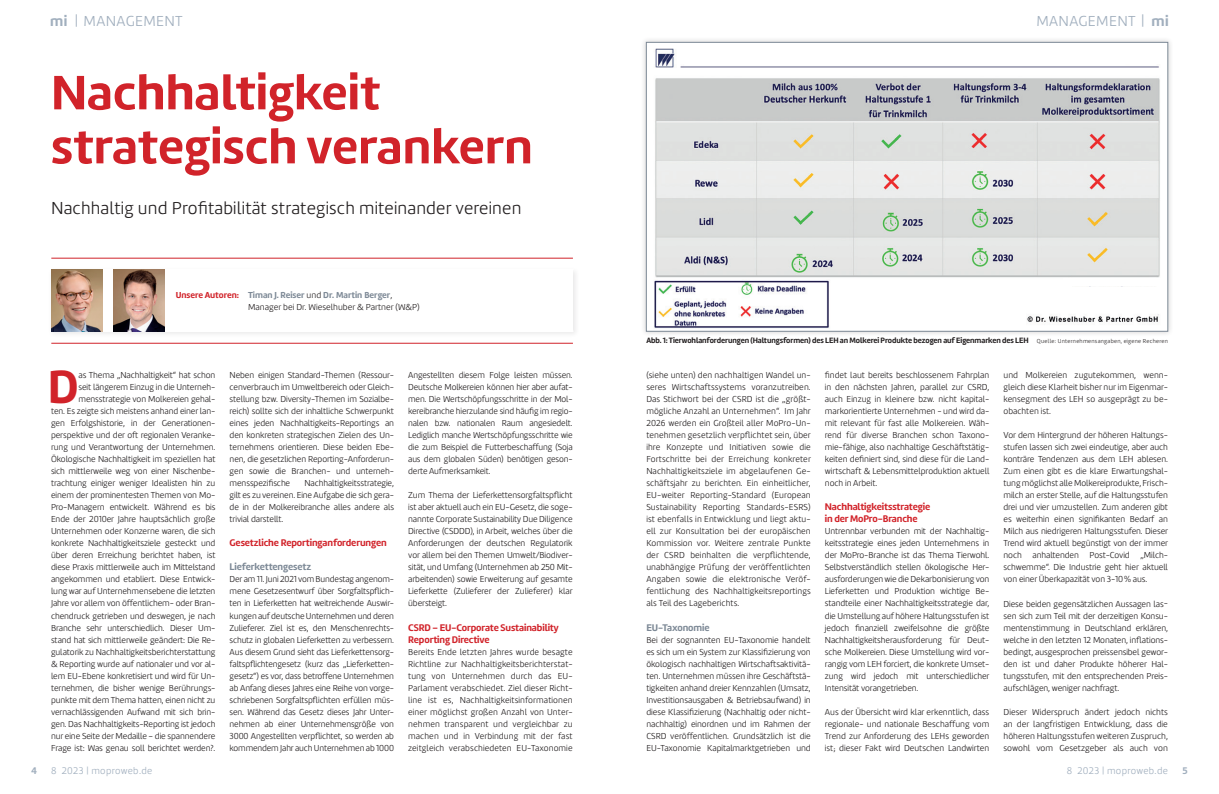
<style>
.page{position:relative;width:1219px;height:794px;background:#fff}
.page>*{position:absolute;margin:0;border:0;box-sizing:border-box;transform-origin:0 0}
.t1{font:700 50px/54px "Marine";letter-spacing:.005em;color:#d1232a}
.t2{font:700 48.6px "Marine";color:#d1232a}
.t3{font:300 18px "Marine";letter-spacing:.01em;color:#231f20}
.t4{font:300 15px "Marine";letter-spacing:.02em;color:#a1afbe}
.t5{font:700 10px/12px "Marine";letter-spacing:-.01em;color:#d1232a}
.t6{font:300 10px "Marine";letter-spacing:.03em;color:#a1afbe}
.t7{font:700 10px "Marine";letter-spacing:-.01em;color:#7d8996}
.t8{font:700 10px "Marine";color:#a1afbe}
.t9{font:300 9px/12px "Marine";letter-spacing:-.01em;color:#231f20;text-align:justify}
.t10{font:700 8px "Marine";letter-spacing:-.01em;color:#231f20}
.s1{font-weight:700}
.s2{font-size:16.6px}
.s3{font-weight:700;color:#d1232a}
.s4{font-weight:700;color:#7d8996}
.s5{font-size:10.6px}
.s6{font-weight:300;font-size:6px}
</style>
<div class="page">
<img style="left:51px;top:269px;width:51px;height:62px">
<img style="left:113px;top:269px;width:51px;height:62px">
<hr style="left:51px;top:258px;width:522px;height:1px;background:#d1232a">
<hr style="left:51px;top:343px;width:522px;height:1px;background:#d1232a">
<div style="left:641px;top:37px;width:532px;height:300px;background:#231f20;opacity:.2"></div>
<img style="left:648px;top:44px;width:518px;height:285px">
<div style="left:646px;top:42px;width:522px;height:289px;border:1px solid #7d8996"></div>
<div style="left:1063px;top:279px;width:99px;height:7px;background:#fff"></div>
<h3 class="t4" style="left:50px;top:12px;width:134px"><span class="s1">mi</span> <span class="s2">|</span> MANAGEMENT</h3>
<h1 class="t1" style="left:51px;top:65px;width:483px">Nachhaltigkeit strategisch verankern</h1>
<h3 class="t3" style="left:51px;top:197px;width:472px">Nachhaltig und Profitabilität strategisch miteinander vereinen</h3>
<p class="t9" style="left:248px;top:288px;width:173px;text-indent:-72px"><span class="s3">Unsere Autoren:</span> <span class="s4">Timan J. Reiser</span> und <span class="s4">Dr. Martin Berger</span>,<br>Manager bei Dr. Wieselhuber &amp; Partner (W&amp;P)</p>
<h2 class="t2" style="left:48px;top:354px;width:33px">D</h2>
<p class="t9" style="left:51px;top:368px;width:166px;text-align:right">as Thema „Nachhaltigkeit“ hat schon<br>seit längerem Einzug in die Unterneh&shy;mensstrategie von Molkereien gehal-<br>ten. Es zeigte sich meistens anhand einer lan&shy;gen Erfolgshistorie, in der Generationen&shy;perspektive und der oft regionalen Veranke&shy;rung und Verantwortung der Unternehmen.<br>Ökologische Nachhaltigkeit im speziellen hat sich mittlerweile weg von einer Nischenbe&shy;trachtung einiger weniger Idealisten hin zu einem der prominentesten Themen von Mo-Pro-Managern entwickelt. Während es bis Ende der 2010er Jahre hauptsächlich große Unternehmen oder Konzerne waren, die sich konkrete Nachhaltigkeitsziele gesteckt und über deren Erreichung berichtet haben, ist diese Praxis mittlerweile auch im Mittelstand angekommen und etabliert. Diese Entwick&shy;lung war auf Unternehmensebene die letzten Jahre vor allem von öffentlichem- oder Bran&shy;chendruck getrieben und deswegen, je nach Branche sehr unterschiedlich. Dieser Um&shy;stand hat sich mittlerweile geändert: Die Re&shy;gulatorik zu Nachhaltigkeitsberichterstattung &amp; Reporting wurde auf nationaler und vor al&shy;lem EU-Ebene konkretisiert und wird für Un&shy;ternehmen, die bisher wenige Berührungs&shy;punkte mit dem Thema hatten, einen nicht zu vernachlässigenden Aufwand mit sich brin&shy;gen. Das Nachhaltigkeits-Reporting ist jedoch nur eine Seite der Medaille – die spannendere Frage ist: Was genau soll berichtet werden?.</p>
<p class="t9" style="left:230px;top:368px;width:166px">Neben einigen Standard-Themen (Ressour&shy;cenverbrauch im Umweltbereich oder Gleich&shy;stellung bzw. Diversity-Themen im Sozialbe&shy;reich) sollte sich der inhaltliche Schwerpunkt eines jeden Nachhaltigkeits-Reportings an den konkreten strategischen Zielen des Un&shy;ternehmens orientieren. Diese beiden Ebe&shy;nen, die gesetzlichen Reporting-Anforderun&shy;gen sowie die Branchen- und unterneh&shy;mensspezifische</p>
<p class="t9" style="left:230px;top:477px;width:166px;text-indent:75px">Nachhaltigkeitsstrategie, gilt es zu vereinen. Eine Aufgabe die sich gera&shy;de in der Molkereibranche alles andere als trivial darstellt.</p>
<p class="t5" style="left:230px;top:537px;width:159px">Gesetzliche Reportinganforderungen</p>
<p class="t7" style="left:230px;top:560px;width:83px">Lieferkettengesetz</p>
<p class="t9" style="left:230px;top:573px;width:166px">Der am 11. Juni 2021 vom Bundestag angenom&shy;mene Gesetzesentwurf über Sorgfaltspflich&shy;ten in Lieferketten hat weitreichende Auswir&shy;kungen auf deutsche Unternehmen und deren Zulieferer. Ziel ist es, den Menschenrechts&shy;schutz in globalen Lieferketten zu verbessern.<br>Aus diesem Grund sieht das Lieferkettensorg&shy;faltspflichtengesetz (kurz das „Lieferketten&shy;gesetz“) es vor, dass betroffene Unternehmen ab Anfang dieses Jahres eine Reihe von vorge&shy;schriebenen Sorgfaltspflichten erfüllen müs&shy;sen. Während das Gesetz dieses Jahr Unter&shy;nehmen ab einer Unternehmensgröße von 3000 Angestellten verpflichtet, so werden ab kommendem Jahr auch Unternehmen ab 1000</p>
<p class="t8" style="left:31px;top:764px;width:8px">4</p>
<p class="t6" style="left:51px;top:764px;width:103px">8 2023 <span class="s5">|</span> moproweb.de</p>
<p class="t9" style="left:408px;top:368px;width:166px">Angestellten diesem Folge leisten müssen.<br>Deutsche Molkereien können hier aber aufat&shy;men. Die Wertschöpfungsschritte in der Mol&shy;kereibranche hierzulande sind häufig im regio&shy;nalen bzw. nationalen Raum angesiedelt.<br>Lediglich manche Wertschöpfungsschritte wie die zum Beispiel die Futterbeschaffung (Soja aus dem globalen Süden) benötigen geson&shy;derte Aufmerksamkeit.</p>
<p class="t9" style="left:408px;top:489px;width:166px">Zum Thema der Lieferkettensorgfaltspflicht ist aber aktuell auch ein EU-Gesetz, die soge&shy;nannte Corporate Sustainability Due Diligence Directive (CSDDD), in Arbeit, welches über die Anforderungen der deutschen Regulatorik vor allem bei den Themen Umwelt/Biodiver&shy;sität, und Umfang (Unternehmen ab 250 Mit&shy;arbeitenden) sowie Erweiterung auf gesamte Lieferkette (Zulieferer der Zulieferer) klar übersteigt.</p>
<p class="t5" style="left:408px;top:621px;width:152px">CSRD – EU-Corporate Sustainability<br>Reporting Directive</p>
<p class="t9" style="left:408px;top:645px;width:166px">Bereits Ende letzten Jahres wurde besagte Richtline zur Nachhaltigkeitsberichterstat&shy;tung von Unternehmen durch das EU-Parlament verabschiedet. Ziel dieser Richt&shy;line ist es, Nachhaltigkeitsinformationen einer möglichst großen Anzahl von Unter&shy;nehmen transparent und vergleichbar zu machen und in Verbindung mit der fast zeitgleich verabschiedeten EU-Taxonomie</p>
<h3 class="t4" style="left:1036px;top:12px;width:134px">MANAGEMENT <span class="s2">|</span> <span class="s1">mi</span></h3>
<p class="t10" style="left:646px;top:335px;width:523px">Abb. 1: Tierwohlanforderungen (Haltungsformen) des LEH an Molkerei Produkte bezogen auf Eigenmarken des LEH <span class="s6">Quelle: Unternehmensangaben, eigene Recheren</span></p>
<p class="t9" style="left:646px;top:368px;width:166px">(siehe unten) den nachhaltigen Wandel un&shy;seres Wirtschaftssystems voranzutreiben.<br>Das Stichwort bei der CSRD ist die „größt&shy;mögliche Anzahl an Unternehmen“. Im Jahr 2026 werden ein Großteil aller MoPro-Un&shy;tenehmen gesetzlich verpflichtet sein, über ihre Konzepte und Initiativen sowie die Fortschritte bei der Erreichung konkreter Nachhaltigkeitsziele im abgelaufenen Ge&shy;schäftsjahr zu berichten. Ein einheitlicher, EU-weiter Reporting-Standard (European Sustainability Reporting Standards-ESRS) ist ebenfalls in Entwicklung und liegt aktu&shy;ell zur Konsultation bei der europäischen Kommission vor. Weitere zentrale Punkte der CSRD beinhalten die verpflichtende, unabhängige Prüfung der veröffentlichten Angaben sowie die elektronische Veröf&shy;fentlichung des Nachhaltigkeitsreportings als Teil des Lageberichts.</p>
<p class="t7" style="left:646px;top:620px;width:65px">EU-Taxonomie</p>
<p class="t9" style="left:646px;top:633px;width:166px">Bei der sognannten EU-Taxonomie handelt es sich um ein System zur Klassifizierung von ökologisch nachhaltigen Wirtschaftsaktivitä&shy;ten. Unternehmen müssen ihre Geschäftstä&shy;tigkeiten anhand dreier Kennzahlen (Umsatz, Investitionsausgaben &amp; Betriebsaufwand) in diese Klassifizierung (Nachhaltig oder nicht&shy;nachhaltig) einordnen und im Rahmen der CSRD veröffentlichen. Grundsätzlich ist die EU-Taxonomie Kapitalmarktgetrieben und</p>
<p class="t9" style="left:825px;top:368px;width:166px">findet laut bereits beschlossenem Fahrplan in den nächsten Jahren, parallel zur CSRD, auch Einzug in kleinere bzw. nicht kapital&shy;markorientierte Unternehmen - und wird da&shy;mit relevant für fast alle Molkereien. Wäh&shy;rend für diverse Branchen schon Taxono&shy;mie-fähige, also nachhaltige Geschäftstätig&shy;keiten definiert sind, sind diese für die Land&shy;wirtschaft &amp; Lebensmittelproduktion aktuell noch in Arbeit.</p>
<p class="t5" style="left:825px;top:500px;width:107px">Nachhaltigkeitsstrategie in der MoPro-Branche</p>
<p class="t9" style="left:825px;top:525px;width:166px">Untrennbar verbunden mit der Nachhaltig&shy;keitsstrategie eines jeden Unternehmens in der MoPro-Branche ist das Thema Tierwohl.<br>Selbstverständlich stellen ökologische Her&shy;ausforderungen wie die Dekarbonisierung von Lieferketten und Produktion wichtige Be&shy;standteile einer Nachhaltigkeitsstrategie dar, die Umstellung auf höhere Haltungsstufen ist jedoch finanziell zweifelsohne die größte Nachhaltigkeitsherausforderung für Deut&shy;sche Molkereien. Diese Umstellung wird vor&shy;rangig vom LEH forciert, die konkrete Umset&shy;zung wird jedoch mit unterschiedlicher Intensität vorangetrieben.</p>
<p class="t9" style="left:825px;top:706px;width:166px">Aus der Übersicht wird klar erkenntlich, dass regionale- und nationale Beschaffung vom Trend zur Anforderung des LEHs geworden ist; dieser Fakt wird Deutschen Landwirten</p>
<p class="t9" style="left:1003px;top:368px;width:166px">und Molkereien zugutekommen, wenn&shy;gleich diese Klarheit bisher nur im Eigenmar&shy;kensegment des LEH so ausgeprägt zu be&shy;obachten ist.</p>
<p class="t9" style="left:1003px;top:429px;width:166px">Vor dem Hintergrund der höheren Haltungs&shy;stufen lassen sich zwei eindeutige, aber auch konträre Tendenzen aus dem LEH ablesen.<br>Zum einen gibt es die klare Erwartungshal&shy;tung möglichst alle Molkereiprodukte, Frisch&shy;milch an erster Stelle, auf die Haltungsstufen drei und vier umzustellen. Zum anderen gibt es weiterhin einen signifikanten Bedarf an Milch aus niedrigeren Haltungsstufen. Dieser Trend wird aktuell begünstigt von der immer noch anhaltenden Post-Covid „Milch&shy;schwemme“. Die Industrie geht hier aktuell von einer Überkapazität von 3-10% aus.</p>
<p class="t9" style="left:1003px;top:597px;width:166px">Diese beiden gegensätzlichen Aussagen las&shy;sen sich zum Teil mit der derzeitigen Konsu&shy;mentenstimmung in Deutschland erklären, welche in den letzten 12 Monaten, inflations&shy;bedingt, ausgesprochen preissensibel gewor&shy;den ist und daher Produkte höherer Hal&shy;tungsstufen, mit den entsprechenden Preis&shy;aufschlägen, weniger nachfragt.</p>
<p class="t9" style="left:1003px;top:706px;width:166px">Dieser Widerspruch ändert jedoch nichts an der langfristigen Entwicklung, dass die höheren Haltungsstufen weiteren Zuspruch, sowohl vom Gesetzgeber als auch von</p>
<p class="t6" style="left:1067px;top:764px;width:103px">8 2023 <span class="s5">|</span> moproweb.de</p>
<p class="t8" style="left:1183px;top:764px;width:7px">5</p>
</div>
